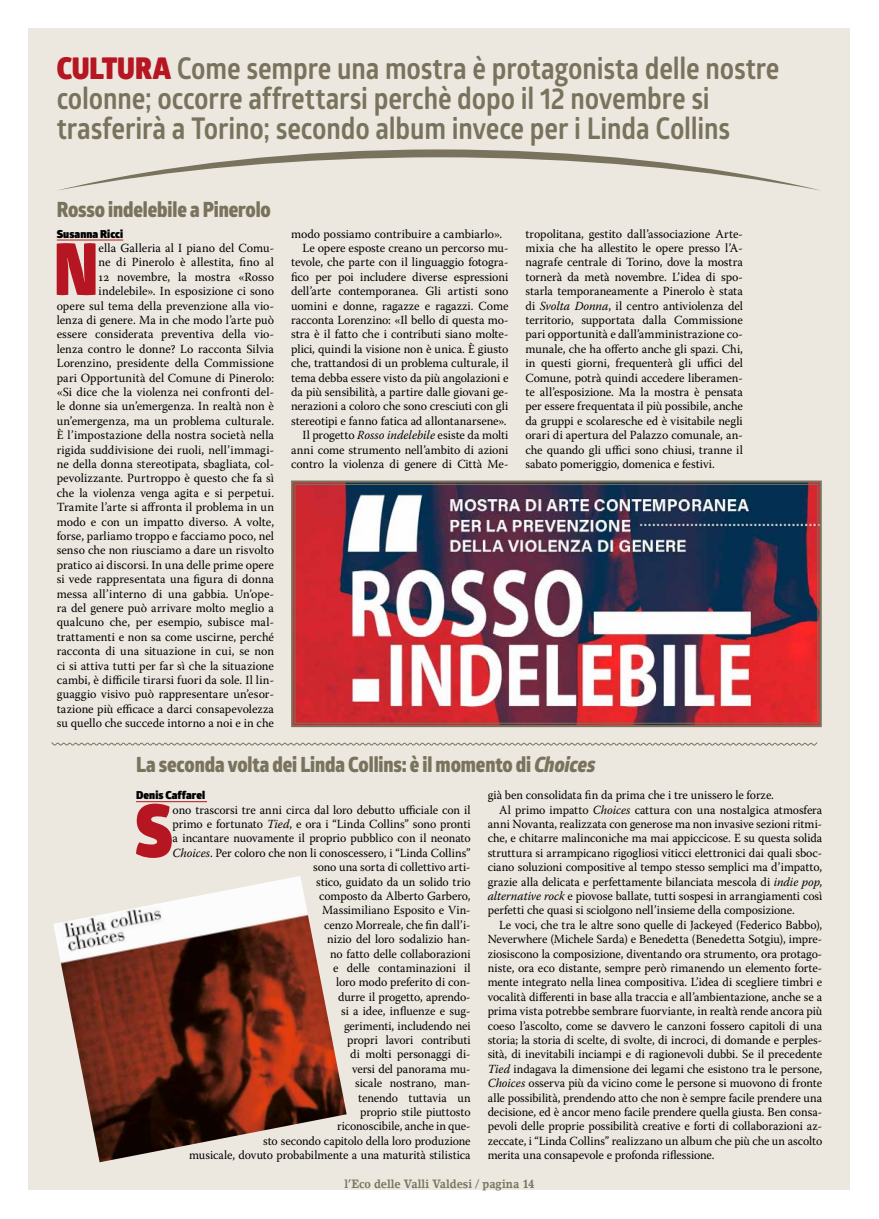
<style>
.page{position:relative;width:879px;height:1219px;background:#fff}
.page>*{position:absolute;margin:0;border:0;box-sizing:border-box;transform-origin:0 0}
.t1{font:900 72.4px "Glober";color:#b51621;scale:.88 1}
.t2{font:700 30px/30px "Glober";letter-spacing:-.005em;color:#79735d;scale:.88 1}
.t3{font:800 21px "Glober";letter-spacing:-.005em;color:#79735d;scale:.88 1}
.t4{font:12.4px/14.4px "Warnock Pro";color:#000;text-align:right}
.t5{font:12.4px/14.4px "Warnock Pro";color:#000;text-align:right;scale:.96 1}
.t6{font:700 12px "Lino Letter Std";letter-spacing:-.005em;color:#79735d;scale:.88 1}
.t7{font:900 11px "Glober";letter-spacing:.01em;color:#000}
.s1{font-weight:900;color:#b51621}
.s2{font-style:italic}
</style>
<div class="page">
<div style="left:28px;top:28px;width:821px;height:1162px;background:#ece8e0"></div>
<hr style="left:57px;top:240px;width:66px;height:1px;background:#b51621">
<hr style="left:136px;top:801px;width:71px;height:1px;background:#b51621">
<svg style="left:58px;top:149px;width:762px;height:42px"></svg>
<img style="left:291px;top:480px;width:531px;height:248px">
<div style="left:295px;top:484px;width:523px;height:240px;border:1px solid #79735d"></div>
<img style="left:53px;top:876px;width:294px;height:286px">
<svg style="left:51px;top:742px;width:766px;height:4px"></svg>
<h2 class="t2" style="left:57px;top:52px;width:823px"><span class="s1">CULTURA</span> Come sempre una mostra è protagonista delle nostre colonne; occorre affrettarsi perchè dopo il 12 novembre si trasferirà a Torino; secondo album invece per i Linda Collins</h2>
<h3 class="t3" style="left:57px;top:194px;width:245px">Rosso indelebile a Pinerolo</h3>
<p class="t7" style="left:57px;top:225px;width:68px">Susanna Ricci</p>
<h1 class="t1" style="left:54px;top:214px;width:52px">N</h1>
<p class="t4" style="left:57px;top:241px;width:219px">ella Galleria al I piano del Comu-<br>ne di Pinerolo è allestita, fino al<br>12 novembre, la mostra «Rosso indelebile». In esposizione ci sono<br>opere sul tema della prevenzione alla vio&shy;lenza di genere. Ma in che modo l’arte può essere considerata preventiva della vio&shy;lenza contro le donne? Lo racconta Silvia Lorenzino, presidente della Commissione pari Opportunità del Comune di Pinerolo: «Si dice che la violenza nei confronti del&shy;le donne sia un’emergenza. In realtà non è un’emergenza, ma un problema culturale.<br>È l’impostazione della nostra società nella rigida suddivisione dei ruoli, nell’immagi&shy;ne della donna stereotipata, sbagliata, col&shy;pevolizzante. Purtroppo è questo che fa sì che la violenza venga agita e si perpetui.<br>Tramite l’arte si affronta il problema in un modo e con un impatto diverso. A volte, forse, parliamo troppo e facciamo poco, nel senso che non riusciamo a dare un risvolto pratico ai discorsi. In una delle prime opere si vede rappresentata una figura di donna messa all’interno di una gabbia. Un’ope&shy;ra del genere può arrivare molto meglio a qualcuno che, per esempio, subisce mal&shy;trattamenti e non sa come uscirne, perché racconta di una situazione in cui, se non ci si attiva tutti per far sì che la situazione cambi, è difficile tirarsi fuori da sole. Il lin&shy;guaggio visivo può rappresentare un’esor&shy;tazione più efficace a darci consapevolezza su quello che succede intorno a noi e in che</p>
<p class="t4" style="left:291px;top:226px;width:213px">modo possiamo contribuire a cambiarlo».</p>
<p class="t4" style="left:302px;top:241px;width:207px">Le opere esposte creano un percorso mu-</p>
<p class="t4" style="left:291px;top:255px;width:219px">tevole, che parte con il linguaggio fotogra-</p>
<p class="t4" style="left:291px;top:269px;width:219px">fico per poi includere diverse espressioni</p>
<p class="t4" style="left:291px;top:284px;width:219px">dell’arte contemporanea. Gli artisti sono</p>
<p class="t4" style="left:291px;top:298px;width:219px">uomini e donne, ragazze e ragazzi. Come</p>
<p class="t4" style="left:291px;top:313px;width:219px">racconta Lorenzino: «Il bello di questa mo-</p>
<p class="t4" style="left:291px;top:327px;width:219px">stra è il fatto che i contributi siano molte-</p>
<p class="t4" style="left:291px;top:341px;width:219px">plici, quindi la visione non è unica. È giusto</p>
<p class="t4" style="left:291px;top:356px;width:219px">che, trattandosi di un problema culturale, il</p>
<p class="t4" style="left:291px;top:370px;width:219px">tema debba essere visto da più angolazioni e</p>
<p class="t4" style="left:291px;top:385px;width:219px">da più sensibilità, a partire dalle giovani ge-</p>
<p class="t4" style="left:291px;top:399px;width:219px">nerazioni a coloro che sono cresciuti con gli</p>
<p class="t4" style="left:291px;top:413px;width:217px">stereotipi e fanno fatica ad allontanarsene».</p>
<p class="t4" style="left:302px;top:428px;width:207px">Il progetto <span class="s2">Rosso indelebile</span> esiste da molti</p>
<p class="t4" style="left:291px;top:442px;width:219px">anni come strumento nell’ambito di azioni</p>
<p class="t4" style="left:291px;top:457px;width:219px">contro la violenza di genere di Città Me-</p>
<p class="t4" style="left:525px;top:226px;width:219px;text-align:justify">tropolitana, gestito dall’associazione Arte&shy;mixia che ha allestito le opere presso l’A&shy;nagrafe centrale di Torino, dove la mostra tornerà da metà novembre. L’idea di spo&shy;starla temporaneamente a Pinerolo è stata di <span class="s2">Svolta Donna</span>, il centro antiviolenza del territorio, supportata dalla Commissione pari opportunità e dall’amministrazione co&shy;munale, che ha offerto anche gli spazi. Chi, in questi giorni, frequenterà gli uffici del Comune, potrà quindi accedere liberamen&shy;te all’esposizione. Ma la mostra è pensata per essere frequentata il più possibile, anche da gruppi e scolaresche ed è visitabile negli orari di apertura del Palazzo comunale, an&shy;che quando gli uffici sono chiusi, tranne il sabato pomeriggio, domenica e festivi.</p>
<h3 class="t3" style="left:136px;top:748px;width:523px">La seconda volta dei Linda Collins: è il momento di <span class="s2">Choices</span></h3>
<p class="t7" style="left:136px;top:787px;width:71px">Denis Caffarel</p>
<h1 class="t1" style="left:135px;top:775px;width:44px">S</h1>
<p class="t5" style="left:173px;top:802px;width:312px">ono trascorsi tre anni circa dal loro debutto ufficiale con il primo e fortunato <span class="s2">Tied</span>, e ora i “Linda Collins” sono pronti a incantare nuovamente il proprio pubblico con il neonato <span class="s2">Choices</span>. Per coloro che non li conoscessero, i “Linda Collins” sono una sorta di collettivo arti-<br>stico, guidato da un solido trio<br>composto da Alberto Garbero,<br>Massimiliano Esposito e Vin-<br>cenzo Morreale, che fin dall’i-<br>nizio del loro sodalizio han-<br>no fatto delle collaborazioni<br>e delle contaminazioni il<br>loro modo preferito di con-<br>durre il progetto, aprendo-<br>si a idee, influenze e sug-<br>gerimenti, includendo nei<br>propri lavori contributi<br>di molti personaggi di-<br>versi del panorama mu-<br>sicale nostrano, man-<br>tenendo tuttavia un<br>proprio stile piuttosto<br>riconoscibile, anche in que-<br>sto secondo capitolo della loro produzione<br>musicale, dovuto probabilmente a una maturità stilistica</p>
<p class="t5" style="left:488px;top:788px;width:300px">già ben consolidata fin da prima che i tre unissero le forze.</p>
<p class="t5" style="left:499px;top:802px;width:338px">Al primo impatto <span class="s2">Choices</span> cattura con una nostalgica atmosfera</p>
<p class="t5" style="left:488px;top:817px;width:350px">anni Novanta, realizzata con generose ma non invasive sezioni ritmi-</p>
<p class="t5" style="left:488px;top:831px;width:350px">che, e chitarre malinconiche ma mai appiccicose. E su questa solida</p>
<p class="t5" style="left:488px;top:845px;width:350px">struttura si arrampicano rigogliosi viticci elettronici dai quali sboc-</p>
<p class="t5" style="left:488px;top:860px;width:350px">ciano soluzioni compositive al tempo stesso semplici ma d’impatto,</p>
<p class="t5" style="left:488px;top:874px;width:350px">grazie alla delicata e perfettamente bilanciata mescola di <span class="s2">indie pop</span>,</p>
<p class="t5" style="left:488px;top:889px;width:350px"><span class="s2">alternative rock</span> e piovose ballate, tutti sospesi in arrangiamenti così</p>
<p class="t5" style="left:488px;top:903px;width:321px">perfetti che quasi si sciolgono nell’insieme della composizione.</p>
<p class="t5" style="left:499px;top:917px;width:338px">Le voci, che tra le altre sono quelle di Jackeyed (Federico Babbo),</p>
<p class="t5" style="left:488px;top:932px;width:350px">Neverwhere (Michele Sarda) e Benedetta (Benedetta Sotgiu), impre-</p>
<p class="t5" style="left:488px;top:946px;width:350px">ziosiscono la composizione, diventando ora strumento, ora protago-</p>
<p class="t5" style="left:488px;top:961px;width:350px">niste, ora eco distante, sempre però rimanendo un elemento forte-</p>
<p class="t5" style="left:488px;top:975px;width:350px">mente integrato nella linea compositiva. L’idea di scegliere timbri e</p>
<p class="t5" style="left:488px;top:989px;width:350px">vocalità differenti in base alla traccia e all’ambientazione, anche se a</p>
<p class="t5" style="left:488px;top:1004px;width:350px">prima vista potrebbe sembrare fuorviante, in realtà rende ancora più</p>
<p class="t5" style="left:488px;top:1018px;width:350px">coeso l’ascolto, come se davvero le canzoni fossero capitoli di una</p>
<p class="t5" style="left:488px;top:1033px;width:350px">storia; la storia di scelte, di svolte, di incroci, di domande e perples-</p>
<p class="t5" style="left:488px;top:1047px;width:350px">sità, di inevitabili inciampi e di ragionevoli dubbi. Se il precedente</p>
<p class="t5" style="left:488px;top:1061px;width:350px"><span class="s2">Tied</span> indagava la dimensione dei legami che esistono tra le persone,</p>
<p class="t5" style="left:488px;top:1076px;width:350px"><span class="s2">Choices</span> osserva più da vicino come le persone si muovono di fronte</p>
<p class="t5" style="left:488px;top:1090px;width:350px">alle possibilità, prendendo atto che non è sempre facile prendere una</p>
<p class="t5" style="left:488px;top:1105px;width:350px">decisione, ed è ancor meno facile prendere quella giusta. Ben consa-</p>
<p class="t5" style="left:488px;top:1119px;width:350px">pevoli delle proprie possibilità creative e forti di collaborazioni az-</p>
<p class="t5" style="left:488px;top:1133px;width:350px">zeccate, i “Linda Collins” realizzano un album che più che un ascolto</p>
<p class="t5" style="left:488px;top:1148px;width:238px">merita una consapevole e profonda riflessione.</p>
<p class="t6" style="left:344px;top:1176px;width:217px">l’Eco delle Valli Valdesi / pagina 14</p>
</div>
